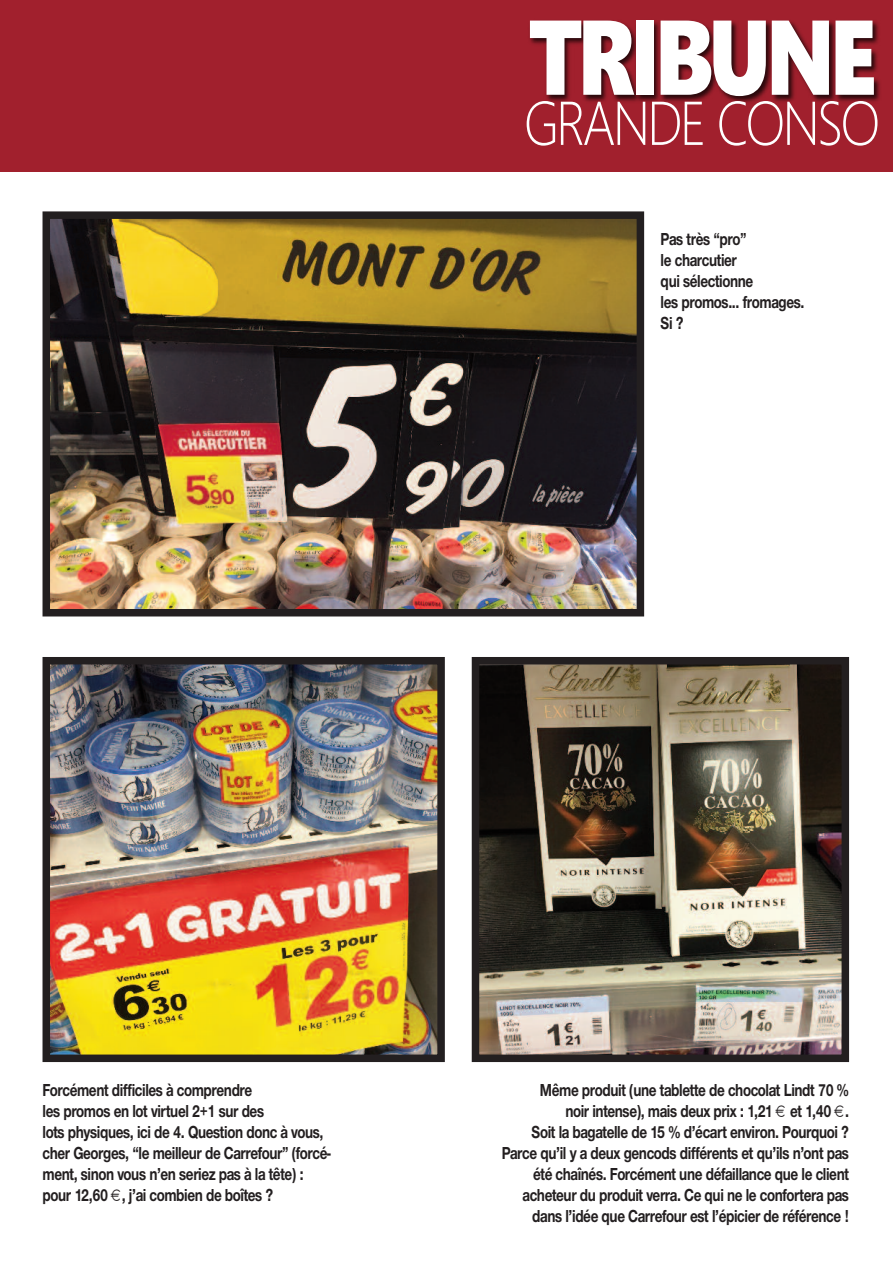
<style>
.page{position:relative;width:893px;height:1263px;background:#fff}
.page>*{position:absolute;margin:0;border:0;box-sizing:border-box;transform-origin:0 0}
.t1{font:900 105.9px "Segoe";letter-spacing:-.06em;color:#fff;scale:.8 1}
.t2{font:300 61.65px "Segoe";letter-spacing:-.05em;color:#fff;scale:.85 1}
.t3{font:700 18px/21px "Nimbus Sans Novus T";letter-spacing:-.03em;color:#231f20;scale:.8 1}
</style>
<div class="page">
<div style="left:0;top:0;width:893px;height:172px;background:#a1202d"></div>
<img style="left:529px;top:21px;width:351px;height:82px">
<img style="left:52px;top:220px;width:583px;height:387px">
<div style="left:43px;top:211px;width:601px;height:405px;border:8px solid #231f20"></div>
<img style="left:481px;top:666px;width:359px;height:387px">
<div style="left:472px;top:657px;width:377px;height:405px;border:8px solid #231f20"></div>
<img style="left:52px;top:666px;width:384px;height:387px">
<div style="left:43px;top:657px;width:402px;height:405px;border:8px solid #231f20"></div>
<h1 class="t1" style="left:529px;top:-4px;width:436px">TRIBUNE</h1>
<h2 class="t2" style="left:524px;top:88px;width:421px">GRANDE CONSO</h2>
<p class="t3" style="left:661px;top:228px;width:181px">Pas très “pro”<br>le charcutier<br>qui sélectionne<br>les promos... fromages.<br>Si ?</p>
<p class="t3" style="left:42px;top:1079px;width:362px">Forcément difficiles à comprendre<br>les promos en lot virtuel 2+1 sur des<br>lots physiques, ici de 4. Question donc à vous, cher Georges, “le meilleur de Carrefour” (forcé&shy;ment, sinon vous n’en seriez pas à la tête) : pour 12,60 , j’ai combien de boîtes ?</p>
<p class="t3" style="left:502px;top:1079px;width:436px;text-align:right">Même produit (une tablette de chocolat Lindt 70 %<br>noir intense), mais deux prix : 1,21 et 1,40 .<br>Soit la bagatelle de 15 % d’écart environ. Pourquoi ?<br>Parce qu’il y a deux gencods différents et qu’ils n’ont pas été chaînés. Forcément une défaillance que le client acheteur du produit verra. Ce qui ne le confortera pas dans l’idée que Carrefour est l’épicier de référence !</p>
</div>
